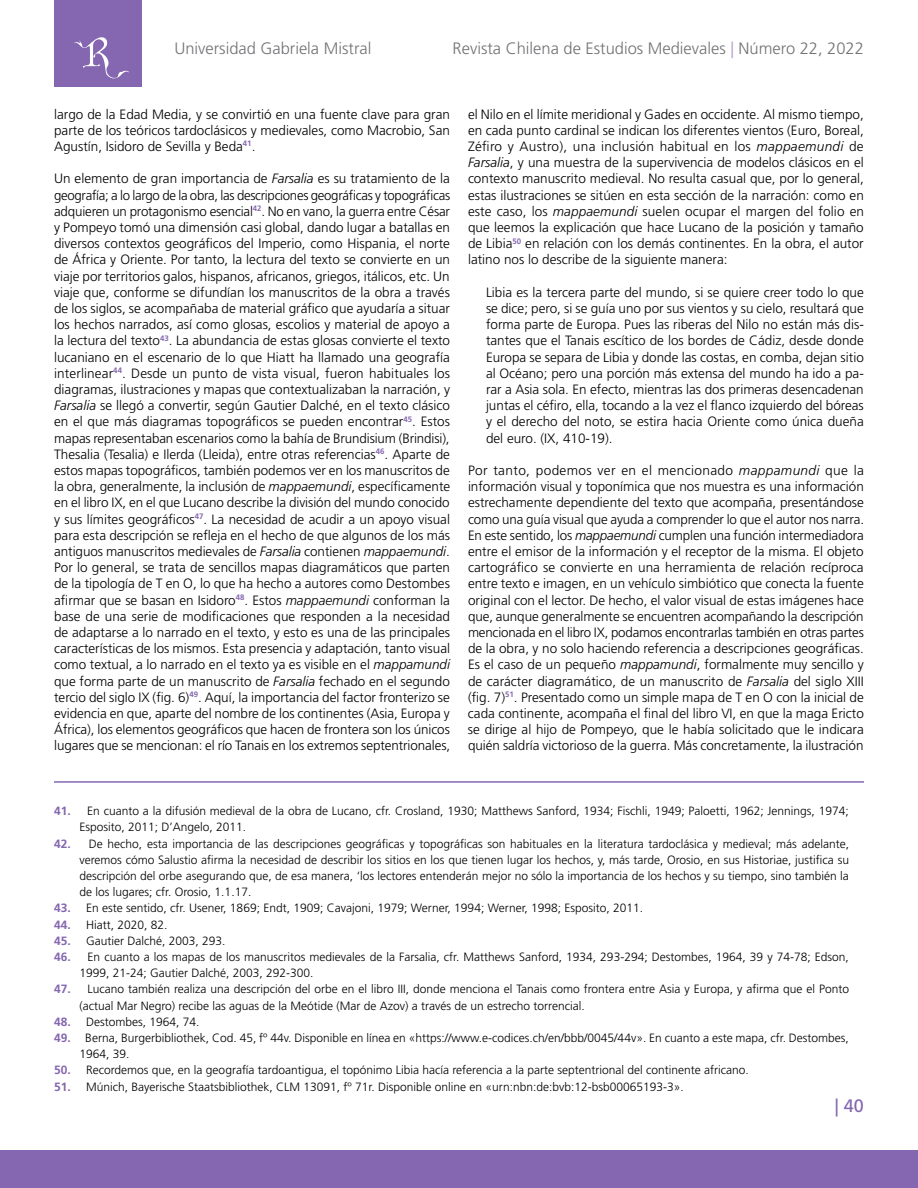
<style>
.page{position:relative;width:918px;height:1188px;background:#fff}
.page>*{position:absolute;margin:0;border:0;box-sizing:border-box;transform-origin:0 0}
.t1{font:18px "Frutiger LT Std";color:#8566b0}
.t2{font:300 16.5px "Frutiger LT Std";color:#717275}
.t3{font:300 13.5px/16.2px "Frutiger LT Std";color:#000;text-align:justify}
.t4{font:300 12px/16.2px "Frutiger LT Std";color:#000}
.s1{color:#ac97c9}
.s2{font-style:italic}
.s3{font-weight:700;color:#8566b0}
</style>
<div class="page">
<div style="left:0;top:1151px;width:918px;height:37px;background:#8566b0"></div>
<div style="left:54px;top:0;width:88px;height:86px;background:#8566b0"></div>
<svg style="left:74px;top:37px;width:55px;height:42px"></svg>
<hr style="left:54px;top:781px;width:810px;height:2px;background:#8566b0">
<p class="t2" style="left:174px;top:39px;width:199px">Universidad Gabriela Mistral</p>
<p class="t2" style="left:453px;top:39px;width:413px">Revista Chilena de Estudios Medievales <span class="s1">|</span> Número 22, 2022</p>
<p class="t3" style="left:54px;top:106px;width:397px">largo de la Edad Media, y se convirtió en una fuente clave para gran parte de los teóricos tardoclásicos y medievales, como Macrobio, San Agustín, Isidoro de Sevilla y Beda<sup>41</sup>.</p>
<p class="t3" style="left:54px;top:171px;width:398px">Un elemento de gran importancia de <span class="s2">Farsalia</span> es su tratamiento de la geografía; a lo largo de la obra, las descripciones geográficas y topográficas adquieren un protagonismo esencial<sup>42</sup>. No en vano, la guerra entre César y Pompeyo tomó una dimensión casi global, dando lugar a batallas en diversos contextos geográficos del Imperio, como Hispania, el norte de África y Oriente. Por tanto, la lectura del texto se convierte en un viaje por territorios galos, hispanos, africanos, griegos, itálicos, etc. Un viaje que, conforme se difundían los manuscritos de la obra a través de los siglos, se acompañaba de material gráfico que ayudaría a situar los hechos narrados, así como glosas, escolios y material de apoyo a la lectura del texto<sup>43</sup>. La abundancia de estas glosas convierte el texto lucaniano en el escenario de lo que Hiatt ha llamado una geografía interlinear<sup>44</sup>. Desde un punto de vista visual, fueron habituales los diagramas, ilustraciones y mapas que contextualizaban la narración, y <span class="s2">Farsalia</span> se llegó a convertir, según Gautier Dalché, en el texto clásico en el que más diagramas topográficos se pueden encontrar<sup>45</sup>. Estos mapas representaban escenarios como la bahía de Brundisium (Brindisi), Thesalia (Tesalia) e Ilerda (Lleida), entre otras referencias<sup>46</sup>. Aparte de estos mapas topográficos, también podemos ver en los manuscritos de la obra, generalmente, la inclusión de <span class="s2">mappaemundi</span>, específicamente en el libro IX, en el que Lucano describe la división del mundo conocido y sus límites geográficos<sup>47</sup>. La necesidad de acudir a un apoyo visual para esta descripción se refleja en el hecho de que algunos de los más antiguos manuscritos medievales de <span class="s2">Farsalia</span> contienen <span class="s2">mappaemundi</span>.<br>Por lo general, se trata de sencillos mapas diagramáticos que parten de la tipología de T en O, lo que ha hecho a autores como Destombes afirmar que se basan en Isidoro<sup>48</sup>. Estos <span class="s2">mappaemundi</span> conforman la base de una serie de modificaciones que responden a la necesidad de adaptarse a lo narrado en el texto, y esto es una de las principales características de los mismos. Esta presencia y adaptación, tanto visual como textual, a lo narrado en el texto ya es visible en el <span class="s2">mappamundi </span>que forma parte de un manuscrito de <span class="s2">Farsalia</span> fechado en el segundo tercio del siglo IX (fig. 6)<sup>49</sup>. Aquí, la importancia del factor fronterizo se evidencia en que, aparte del nombre de los continentes (Asia, Europa y África), los elementos geográficos que hacen de frontera son los únicos lugares que se mencionan: el río Tanais en los extremos septentrionales,</p>
<p class="t3" style="left:468px;top:106px;width:398px">el Nilo en el límite meridional y Gades en occidente. Al mismo tiempo, en cada punto cardinal se indican los diferentes vientos (Euro, Boreal, Zéfiro y Austro), una inclusión habitual en los <span class="s2">mappaemundi</span> de <span class="s2">Farsalia</span>, y una muestra de la supervivencia de modelos clásicos en el contexto manuscrito medieval. No resulta casual que, por lo general, estas ilustraciones se sitúen en esta sección de la narración: como en este caso, los <span class="s2">mappaemundi</span> suelen ocupar el margen del folio en que leemos la explicación que hace Lucano de la posición y tamaño de Libia<sup>50</sup> en relación con los demás continentes. En la obra, el autor latino nos lo describe de la siguiente manera:</p>
<p class="t3" style="left:486px;top:284px;width:379px">Libia es la tercera parte del mundo, si se quiere creer todo lo que se dice; pero, si se guía uno por sus vientos y su cielo, resultará que forma parte de Europa. Pues las riberas del Nilo no están más dis&shy;tantes que el Tanais escítico de los bordes de Cádiz, desde donde Europa se separa de Libia y donde las costas, en comba, dejan sitio al Océano; pero una porción más extensa del mundo ha ido a pa&shy;rar a Asia sola. En efecto, mientras las dos primeras desencadenan juntas el céfiro, ella, tocando a la vez el flanco izquierdo del bóreas y el derecho del noto, se estira hacia Oriente como única dueña del euro. (IX, 410-19).</p>
<p class="t3" style="left:468px;top:462px;width:398px">Por tanto, podemos ver en el mencionado <span class="s2">mappamundi</span> que la información visual y toponímica que nos muestra es una información estrechamente dependiente del texto que acompaña, presentándose como una guía visual que ayuda a comprender lo que el autor nos narra.<br>En este sentido, los <span class="s2">mappaemundi</span> cumplen una función intermediadora entre el emisor de la información y el receptor de la misma. El objeto cartográfico se convierte en una herramienta de relación recíproca entre texto e imagen, en un vehículo simbiótico que conecta la fuente original con el lector. De hecho, el valor visual de estas imágenes hace que, aunque generalmente se encuentren acompañando la descripción mencionada en el libro IX, podamos encontrarlas también en otras partes de la obra, y no solo haciendo referencia a descripciones geográficas.<br>Es el caso de un pequeño <span class="s2">mappamundi</span>, formalmente muy sencillo y de carácter diagramático, de un manuscrito de <span class="s2">Farsalia</span> del siglo XIII (fig. 7)<sup>51</sup>. Presentado como un simple mapa de T en O con la inicial de cada continente, acompaña el final del libro VI, en que la maga Ericto se dirige al hijo de Pompeyo, que le había solicitado que le indicara quién saldría victorioso de la guerra. Más concretamente, la ilustración</p>
<p class="t4" style="left:80px;top:803px;width:771px;text-indent:-26px"><span class="s3">41.</span> En cuanto a la difusión medieval de la obra de Lucano, cfr. Crosland, 1930; Matthews Sanford, 1934; Fischli, 1949; Paloetti, 1962; Jennings, 1974;<br>Esposito, 2011; D’Angelo, 2011.</p>
<p class="t4" style="left:80px;top:835px;width:771px;text-align:justify;text-indent:-26px"><span class="s3">42.</span> De hecho, esta importancia de las descripciones geográficas y topográficas son habituales en la literatura tardoclásica y medieval; más adelante, veremos cómo Salustio afirma la necesidad de describir los sitios en los que tienen lugar los hechos, y, más tarde, Orosio, en sus Historiae, justifica su descripción del orbe asegurando que, de esa manera, ‘los lectores entenderán mejor no sólo la importancia de los hechos y su tiempo, sino también la de los lugares; cfr. Orosio, 1.1.17.</p>
<p class="t4" style="left:54px;top:900px;width:591px"><span class="s3">43.</span> En este sentido, cfr. Usener, 1869; Endt, 1909; Cavajoni, 1979; Werner, 1994; Werner, 1998; Esposito, 2011.</p>
<p class="t4" style="left:54px;top:916px;width:115px"><span class="s3">44.</span> Hiatt, 2020, 82.</p>
<p class="t4" style="left:54px;top:933px;width:173px"><span class="s3">45.</span> Gautier Dalché, 2003, 293.</p>
<p class="t4" style="left:80px;top:949px;width:771px;text-indent:-26px"><span class="s3">46.</span> En cuanto a los mapas de los manuscritos medievales de la Farsalia, cfr. Matthews Sanford, 1934, 293-294; Destombes, 1964, 39 y 74-78; Edson,<br>1999, 21-24; Gautier Dalché, 2003, 292-300.</p>
<p class="t4" style="left:80px;top:981px;width:771px;text-indent:-26px"><span class="s3">47.</span> Lucano también realiza una descripción del orbe en el libro III, donde menciona el Tanais como frontera entre Asia y Europa, y afirma que el Ponto (actual Mar Negro) recibe las aguas de la Meótide (Mar de Azov) a través de un estrecho torrencial.</p>
<p class="t4" style="left:54px;top:1014px;width:147px"><span class="s3">48.</span> Destombes, 1964, 74.</p>
<p class="t4" style="left:80px;top:1030px;width:771px;text-indent:-26px"><span class="s3">49.</span> Berna, Burgerbibliothek, Cod. 45, fº 44v. Disponible en línea en «https://www.e-codices.ch/en/bbb/0045/44v». En cuanto a este mapa, cfr. Destombes,<br>1964, 39.</p>
<p class="t4" style="left:54px;top:1062px;width:696px"><span class="s3">50.</span> Recordemos que, en la geografía tardoantigua, el topónimo Libia hacía referencia a la parte septentrional del continente africano.</p>
<p class="t4" style="left:54px;top:1078px;width:631px"><span class="s3">51.</span> Múnich, Bayerische Staatsbibliothek, CLM 13091, fº 71r. Disponible online en «urn:nbn:de:bvb:12-bsb00065193-3».</p>
<h1 class="t1" style="left:835px;top:1095px;width:31px">| 40</h1>
</div>
